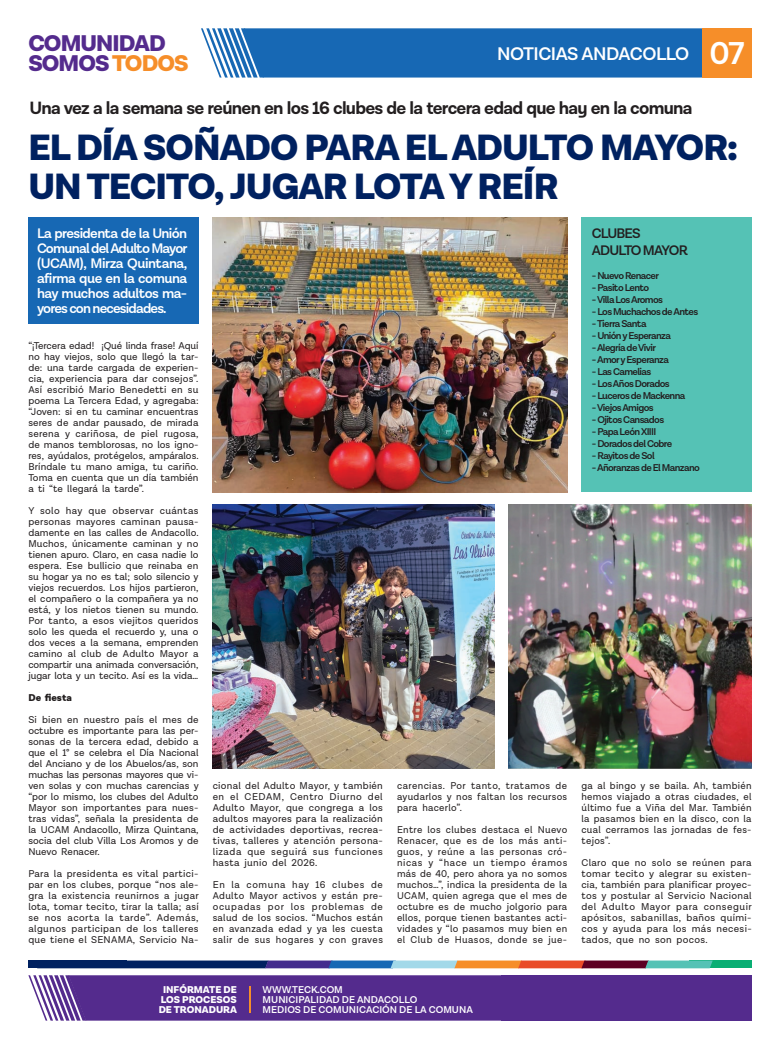
<style>
.page{position:relative;width:780px;height:1049px;background:#fff}
.page>*{position:absolute;margin:0;border:0;box-sizing:border-box;transform-origin:0 0}
.t1{font:900 37px/39px "Lota Grotesque Alt 3";letter-spacing:-.025em;color:#002160}
.t2{font:900 23px/20px "Lota Grotesque Alt 3";letter-spacing:-.04em;color:#542b8d}
.t3{font:600 18.5px "Lota Grotesque Alt 1";letter-spacing:-.025em;color:#fff}
.t4{font:700 18px "Lota Grotesque Alt 3";letter-spacing:-.04em;color:#231f20}
.t5{font:600 14px/15px "Lota Grotesque Alt 1";letter-spacing:-.04em;color:#fff;text-align:justify}
.t6{font:600 14px/16.8px "Lota Grotesque Alt 1";letter-spacing:-.06em;color:#231f20}
.t7{font:10px/11px "Lota Grotesque Alt 1";letter-spacing:.03em;color:#231f20;text-align:justify}
.t8{font:600 10px "Lota Grotesque Alt 1";letter-spacing:-.06em;color:#231f20}
.t9{font:600 10px/10px "Lota Grotesque Alt 1";color:#fff}
.t10{font:900 10px/10px "Lota Grotesque Alt 2";color:#fff;text-align:center}
.t11{font:900 10px "Lota Grotesque Alt 3";letter-spacing:.005em;color:#231f20}
.s1{color:#f68e29}
.s2{font-size:32px}
</style>
<div class="page">
<svg style="left:201px;top:28px;width:501px;height:50px;background:#2772b9"></svg>
<div style="left:702px;top:28px;width:49px;height:50px;background:#f68e29"></div>
<div style="left:689px;top:960px;width:62px;height:8px;background:#09ae73"></div>
<div style="left:28px;top:960px;width:99px;height:8px;background:#002160"></div>
<svg style="left:127px;top:960px;width:585px;height:8px;background:#6c677c"></svg>
<svg style="left:28px;top:975px;width:473px;height:45px;background:#5e3793"></svg>
<div style="left:501px;top:975px;width:250px;height:45px;background:#542b8d"></div>
<hr style="left:249px;top:986px;width:2px;height:27px;background:#f68e29">
<div style="left:28px;top:218px;width:170px;height:106px;background:#1768b4"></div>
<img style="left:213px;top:218px;width:354px;height:274px">
<div style="left:581px;top:218px;width:170px;height:274px;background:#55c2b5"></div>
<img style="left:213px;top:504px;width:281px;height:264px">
<img style="left:508px;top:504px;width:243px;height:264px">
<h2 class="t2" style="left:28px;top:34px;width:162px">COMUNIDAD<br>SOMOS<span class="s1">TODOS</span></h2>
<h3 class="t3" style="left:497px;top:43px;width:249px">NOTICIAS ANDACOLLO <span class="s2">07</span></h3>
<h3 class="t4" style="left:30px;top:98px;width:664px">Una vez a la semana se reúnen en los 16 clubes de la tercera edad que hay en la comuna</h3>
<h1 class="t1" style="left:28px;top:130px;width:711px">EL DÍA SOÑADO PARA EL ADULTO MAYOR:<br>UN TECITO, JUGAR LOTA Y REÍR</h1>
<h3 class="t5" style="left:37px;top:226px;width:152px">La presidenta de la Unión Comunal del Adulto Mayor (UCAM), Mirza Quintana, afirma que en la comuna hay muchos adultos ma&shy;yores con necesidades.</h3>
<h3 class="t6" style="left:592px;top:225px;width:97px">CLUBES<br>ADULTO MAYOR</h3>
<p class="t8" style="left:592px;top:269px;width:69px">- Nuevo Renacer</p>
<p class="t8" style="left:592px;top:281px;width:59px">- Pasito Lento</p>
<p class="t8" style="left:592px;top:293px;width:73px">- Villa Los Aromos</p>
<p class="t8" style="left:592px;top:305px;width:108px">- Los Muchachos de Antes</p>
<p class="t8" style="left:592px;top:317px;width:56px">- Tierra Santa</p>
<p class="t8" style="left:592px;top:329px;width:80px">- Unión y Esperanza</p>
<p class="t8" style="left:592px;top:341px;width:66px">- Alegría de Vivir</p>
<p class="t8" style="left:592px;top:353px;width:79px">- Amor y Esperanza</p>
<p class="t8" style="left:592px;top:365px;width:61px">- Las Camelias</p>
<p class="t8" style="left:592px;top:377px;width:79px">- Los Años Dorados</p>
<p class="t8" style="left:592px;top:389px;width:95px">- Luceros de Mackenna</p>
<p class="t8" style="left:592px;top:401px;width:63px">- Viejos Amigos</p>
<p class="t8" style="left:592px;top:413px;width:74px">- Ojitos Cansados</p>
<p class="t8" style="left:592px;top:425px;width:66px">- Papa León XIIII</p>
<p class="t8" style="left:592px;top:437px;width:82px">- Dorados del Cobre</p>
<p class="t8" style="left:592px;top:449px;width:64px">- Rayitos de Sol</p>
<p class="t8" style="left:592px;top:461px;width:109px">- Añoranzas de El Manzano</p>
<p class="t7" style="left:28px;top:341px;width:172px">“¡Tercera edad! ¡Qué linda frase! Aquí no hay viejos, solo que llegó la tar&shy;de: una tarde cargada de experien&shy;cia, experiencia para dar consejos”.<br>Así escribió Mario Benedetti en su poema La Tercera Edad, y agregaba: “Joven: si en tu caminar encuentras seres de andar pausado, de mirada serena y cariñosa, de piel rugosa, de manos temblorosas, no los igno&shy;res, ayúdalos, protégelos, ampáralos.<br>Bríndale tu mano amiga, tu cariño.<br>Toma en cuenta que un día también a ti “te llegará la tarde”.</p>
<p class="t7" style="left:28px;top:506px;width:172px">Y solo hay que observar cuántas personas mayores caminan pausa&shy;damente en las calles de Andacollo.<br>Muchos, únicamente caminan y no tienen apuro. Claro, en casa nadie lo espera. Ese bullicio que reinaba en su hogar ya no es tal; solo silencio y viejos recuerdos. Los hijos partieron, el compañero o la compañera ya no está, y los nietos tienen su mundo.<br>Por tanto, a esos viejitos queridos solo les queda el recuerdo y, una o dos veces a la semana, emprenden camino al club de Adulto Mayor a compartir una animada conversación, jugar lota y un tecito. Así es la vida…</p>
<p class="t11" style="left:28px;top:692px;width:45px">De fiesta</p>
<p class="t7" style="left:28px;top:715px;width:172px">Si bien en nuestro país el mes de octubre es importante para las per&shy;sonas de la tercera edad, debido a que el 1° se celebra el Día Nacional del Anciano y de los Abuelos/as, son muchas las personas mayores que vi&shy;ven solas y con muchas carencias y “por lo mismo, los clubes del Adulto Mayor son importantes para nues&shy;tras vidas”, señala la presidenta de la UCAM Andacollo, Mirza Quintana, socia del club Villa Los Aromos y de Nuevo Renacer.</p>
<p class="t7" style="left:28px;top:869px;width:172px">Para la presidenta es vital partici&shy;par en los clubes, porque “nos ale&shy;gra la existencia reunirnos a jugar lota, tomar tecito, tirar la talla; así se nos acorta la tarde”. Además, algunos participan de los talleres que tiene el SENAMA, Servicio Na-</p>
<p class="t7" style="left:213px;top:780px;width:172px">cional del Adulto Mayor, y también en el CEDAM, Centro Diurno del Adulto Mayor, que congrega a los adultos mayores para la realización de actividades deportivas, recrea&shy;tivas, talleres y atención persona&shy;lizada que seguirá sus funciones hasta junio del 2026.</p>
<p class="t7" style="left:213px;top:879px;width:172px">En la comuna hay 16 clubes de Adulto Mayor activos y están pre&shy;ocupadas por los problemas de salud de los socios. “Muchos están en avanzada edad y ya les cuesta salir de sus hogares y con graves</p>
<p class="t7" style="left:581px;top:780px;width:172px">ga al bingo y se baila. Ah, también hemos viajado a otras ciudades, el último fue a Viña del Mar. También la pasamos bien en la disco, con la cual cerramos las jornadas de fes&shy;tejos”.</p>
<p class="t7" style="left:581px;top:857px;width:172px">Claro que no solo se reúnen para tomar tecito y alegrar su existen&shy;cia, también para planificar proyec&shy;tos y postular al Servicio Nacional del Adulto Mayor para conseguir apósitos, sabanillas, baños quími&shy;cos y ayuda para los más necesi&shy;tados, que no son pocos.</p>
<p class="t7" style="left:397px;top:780px;width:172px">carencias. Por tanto, tratamos de ayudarlos y nos faltan los recursos para hacerlo”.</p>
<p class="t7" style="left:397px;top:824px;width:172px">Entre los clubes destaca el Nuevo Renacer, que es de los más anti&shy;guos, y reúne a las personas cró&shy;nicas y “hace un tiempo éramos más de 40, pero ahora ya no somos muchos…”, indica la presidenta de la UCAM, quien agrega que el mes de octubre es de mucho jolgorio para ellos, porque tienen bastantes acti&shy;vidades y “lo pasamos muy bien en el Club de Huasos, donde se jue-</p>
<p class="t10" style="left:159px;top:985px;width:80px">INFÓRMATE DE<br>LOS PROCESOS<br>DE TRONADURA</p>
<p class="t9" style="left:262px;top:985px;width:212px">WWW.TECK.COM<br>MUNICIPALIDAD DE ANDACOLLO<br>MEDIOS DE COMUNICACIÓN DE LA COMUNA</p>
</div>
